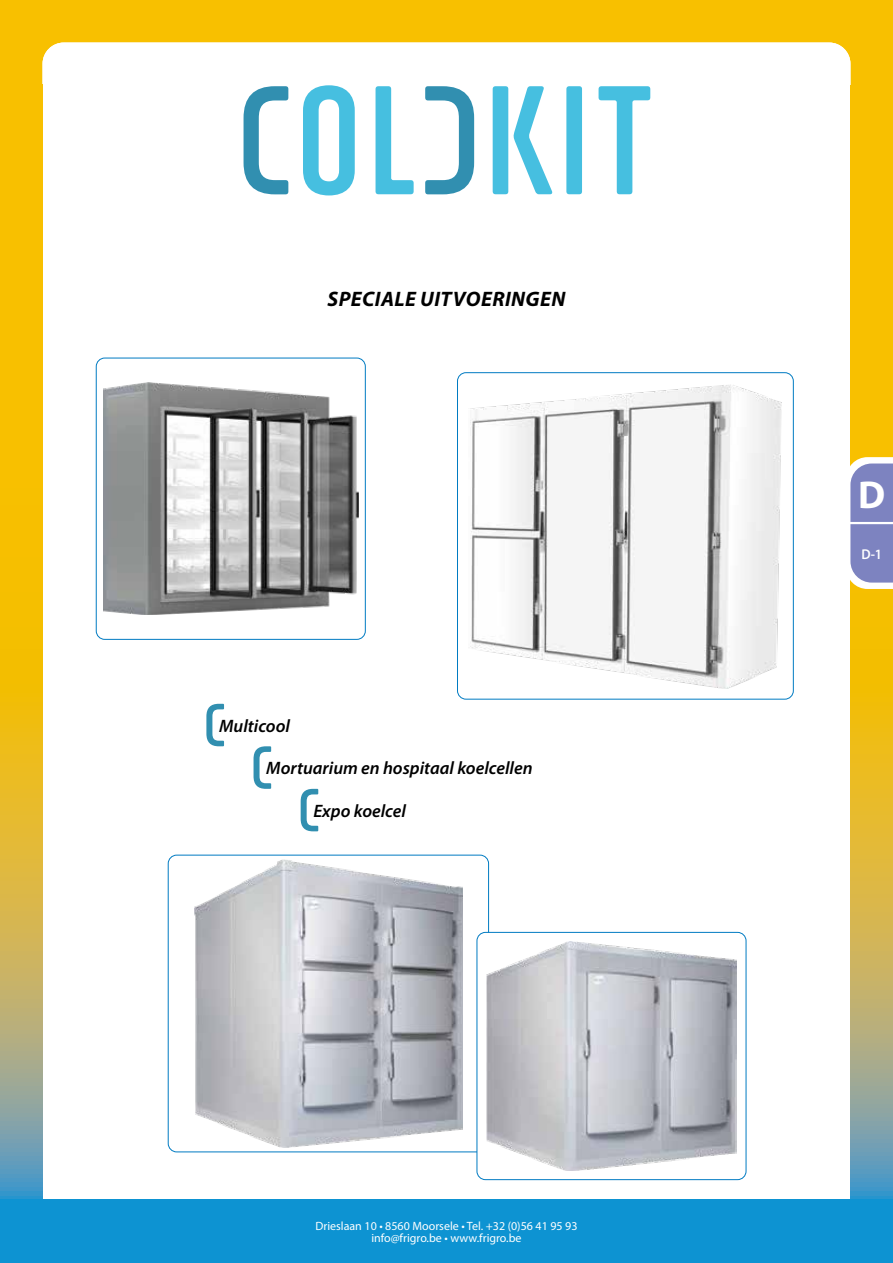
<style>
.page{position:relative;width:893px;height:1263px;background:#fff}
.page>*{position:absolute;margin:0;border:0;box-sizing:border-box;transform-origin:0 0}
.t1{font:700 39px "Myriad Pro";color:#fff}
.t2{font:italic 700 21px "Myriad Pro";letter-spacing:.02em;color:#000}
.t3{font:italic 600 18px "Myriad Pro";color:#000}
.t4{font:600 14.25px "Myriad Pro";color:#fff;scale:.95 1}
.t5{font:12px/12px "Myriad Pro";color:#fff;text-align:center}
</style>
<div class="page">
<div style="left:0;top:0;width:893px;height:85px;background:#f8c000"></div>
<div style="left:43px;top:43px;width:807px;height:85px;background:#fff;border-radius:21px"></div>
<svg style="left:850px;top:85px;width:43px;height:1114px;background:#dab831"></svg>
<svg style="left:0;top:85px;width:43px;height:1114px;background:#ddb92b"></svg>
<div style="left:0;top:1199px;width:893px;height:64px;background:#0d93d2"></div>
<svg style="left:850px;top:457px;width:43px;height:132px;background:#8f93c4"></svg>
<hr style="left:849px;top:522px;width:44px;height:2px;background:#fff">
<img style="left:194px;top:860px;width:268px;height:287px">
<div style="left:168px;top:855px;width:321px;height:297px;border:1px solid #007bc2;border-radius:9px"></div>
<img style="left:470px;top:384px;width:312px;height:304px">
<div style="left:457px;top:372px;width:337px;height:327px;border:1px solid #007bc2;border-radius:9px"></div>
<img style="left:103px;top:383px;width:255px;height:231px">
<div style="left:96px;top:358px;width:270px;height:282px;border:1px solid #007bc2;border-radius:9px"></div>
<svg style="left:206px;top:704px;width:18px;height:42px"></svg>
<svg style="left:254px;top:746px;width:17px;height:43px"></svg>
<svg style="left:301px;top:789px;width:17px;height:42px"></svg>
<svg style="left:244px;top:85px;width:406px;height:110px"></svg>
<div style="left:477px;top:932px;width:269px;height:247px;background:#fff;border-radius:9px"></div>
<img style="left:487px;top:942px;width:249px;height:228px">
<div style="left:477px;top:932px;width:269px;height:248px;border:1px solid #007bc2;border-radius:9px"></div>
<h2 class="t2" style="left:328px;top:285px;width:239px">SPECIALE UITVOERINGEN</h2>
<h3 class="t3" style="left:219px;top:714px;width:72px">Multicool</h3>
<h3 class="t3" style="left:266px;top:757px;width:268px">Mortuarium en hospitaal koelcellen</h3>
<h3 class="t3" style="left:313px;top:799px;width:94px">Expo koelcel</h3>
<p class="t5" style="left:315px;top:1219px;width:264px">Drieslaan 10 • 8560 Moorsele • Tel. +32 (0)56 41 95 93 info@frigro.be • www.frigro.be</p>
<h1 class="t1" style="left:858px;top:469px;width:29px">D</h1>
<p class="t4" style="left:861px;top:545px;width:23px">D-1</p>
</div>
